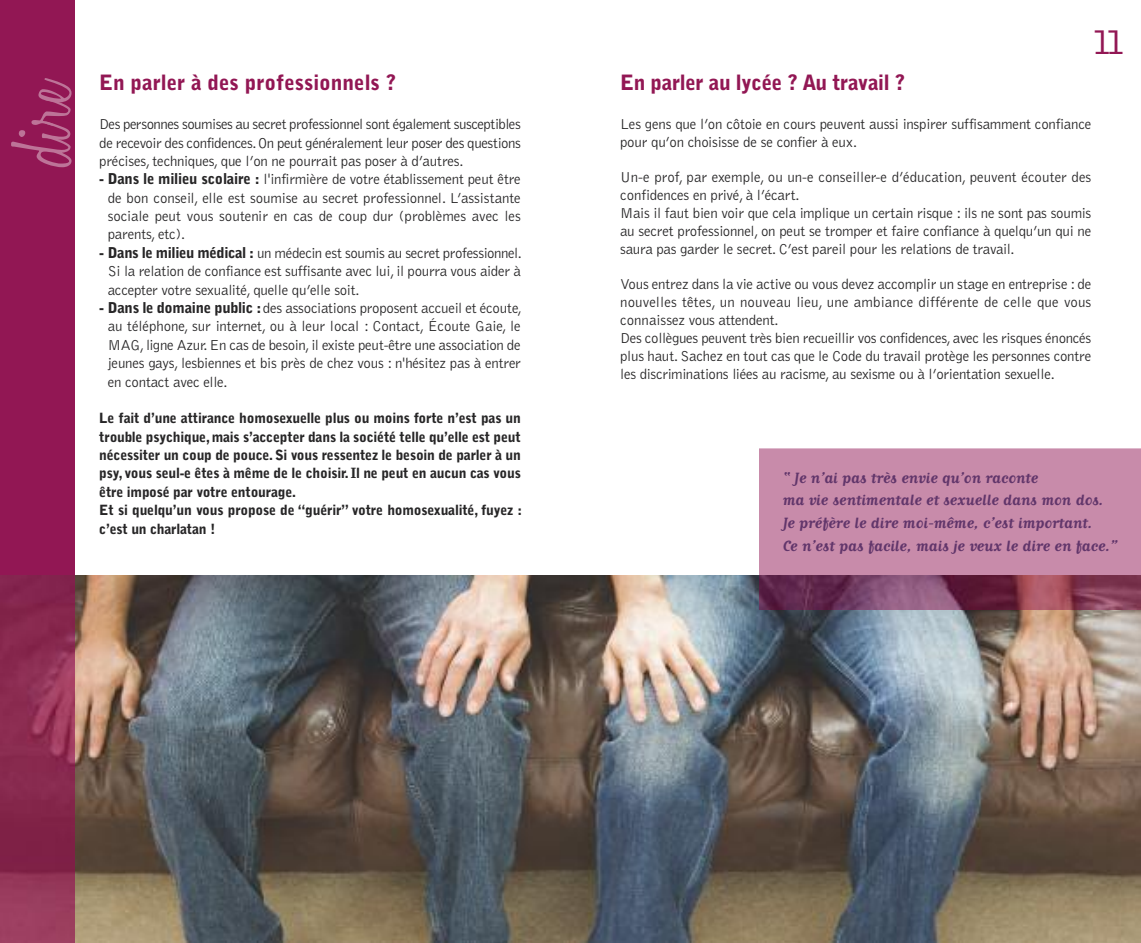
<style>
.page{position:relative;width:1141px;height:943px;background:#fff}
.page>*{position:absolute;margin:0;border:0;box-sizing:border-box;transform-origin:0 0}
.t1{font:300 87.5px "Honey Script";color:#bd7498;scale:1.2 1}
.t2{font:300 38.5px "Bell Gothic";color:#921754}
.t3{font:900 21px "Bell Gothic";color:#921754}
.t4{font:700 17.5px/22.8px "Matrix Script";color:#62366b}
.t5{font:300 14.88px/18.4px "Bell Gothic";letter-spacing:-.015em;color:#272627;text-align:justify}
.t6{font:900 14px/18.4px "Bell Gothic";letter-spacing:-.015em;color:#272627}
.s1{font-weight:900}
</style>
<div class="page">
<img style="left:74px;top:575px;width:1067px;height:368px">
<div style="left:0;top:0;width:74px;height:575px;background:#921754"></div>
<img style="left:0;top:575px;width:74px;height:368px">
<div style="left:759px;top:448px;width:382px;height:127px;background:#c88baa"></div>
<img style="left:759px;top:575px;width:382px;height:35px">
<h1 class="t1" style="left:-10px;top:165px;width:75px;rotate:-90deg">dire</h1>
<h3 class="t3" style="left:99px;top:74px;width:298px">En parler à des professionnels ?</h3>
<p class="t5" style="left:99px;top:116px;width:423px">Des personnes soumises au secret professionnel sont également susceptibles de recevoir des confidences.On peut généralement leur poser des questions précises, techniques, que l’on ne pourrait pas poser à d’autres.</p>
<p class="t5" style="left:108px;top:171px;width:415px;text-indent:-9px"><span class="s1">- Dans le milieu scolaire :</span> l'infirmière de votre établissement peut être de bon conseil, elle est soumise au secret professionnel. L’assistante sociale peut vous soutenir en cas de coup dur (problèmes avec les parents, etc).</p>
<p class="t5" style="left:108px;top:244px;width:416px;text-indent:-9px"><span class="s1">- Dans le milieu médical :</span> un médecin est soumis au secret professionnel.<br>Si la relation de confiance est suffisante avec lui, il pourra vous aider à accepter votre sexualité, quelle qu’elle soit.</p>
<p class="t5" style="left:108px;top:300px;width:416px;text-indent:-9px"><span class="s1">- Dans le domaine public :</span>des associations proposent accueil et écoute, au téléphone, sur internet, ou à leur local : Contact, Écoute Gaie, le MAG,ligne Azur.En cas de besoin,il existe peut-être une association de jeunes gays, lesbiennes et bis près de chez vous : n'hésitez pas à entrer en contact avec elle.</p>
<p class="t6" style="left:99px;top:410px;width:425px">Le fait d’une attirance homosexuelle plus ou moins forte n’est pas un trouble psychique,mais s’accepter dans la société telle qu’elle est peut nécessiter un coup de pouce.Si vous ressentez le besoin de parler à un psy, vous seul-e êtes à même de le choisir. Il ne peut en aucun cas vous être imposé par votre entourage.<br>Et si quelqu’un vous propose de “guérir” votre homosexualité, fuyez : c’est un charlatan !</p>
<h2 class="t2" style="left:1091px;top:27px;width:37px">11</h2>
<h3 class="t3" style="left:620px;top:74px;width:287px">En parler au lycée ? Au travail ?</h3>
<p class="t5" style="left:620px;top:116px;width:473px;line-height:17.8px">Les gens que l’on côtoie en cours peuvent aussi inspirer suffisamment confiance pour qu’on choisisse de se confier à eux.</p>
<p class="t5" style="left:620px;top:169px;width:473px;line-height:17.8px;text-align:left">Un-e prof, par exemple, ou un-e conseiller-e d’éducation, peuvent écouter des confidences en privé, à l’écart.<br>Mais il faut bien voir que cela implique un certain risque : ils ne sont pas soumis au secret professionnel, on peut se tromper et faire confiance à quelqu’un qui ne saura pas garder le secret. C’est pareil pour les relations de travail.</p>
<p class="t5" style="left:620px;top:276px;width:473px;text-align:left">Vous entrez dans la vie active ou vous devez accomplir un stage en entreprise :de nouvelles têtes, un nouveau lieu, une ambiance différente de celle que vous connaissez vous attendent.<br>Des collègues peuvent très bien recueillir vos confidences, avec les risques énoncés plus haut. Sachez en tout cas que le Code du travail protège les personnes contre les discriminations liées au racisme, au sexisme ou à l’orientation sexuelle.</p>
<p class="t4" style="left:783px;top:465px;width:336px">“ Je n’ai pas très envie qu’on raconte<br>ma vie sentimentale et sexuelle dans mon dos.<br>Je préfère le dire moi-même, c’est important.<br>Ce n’est pas facile, mais je veux le dire en face.”</p>
</div>
